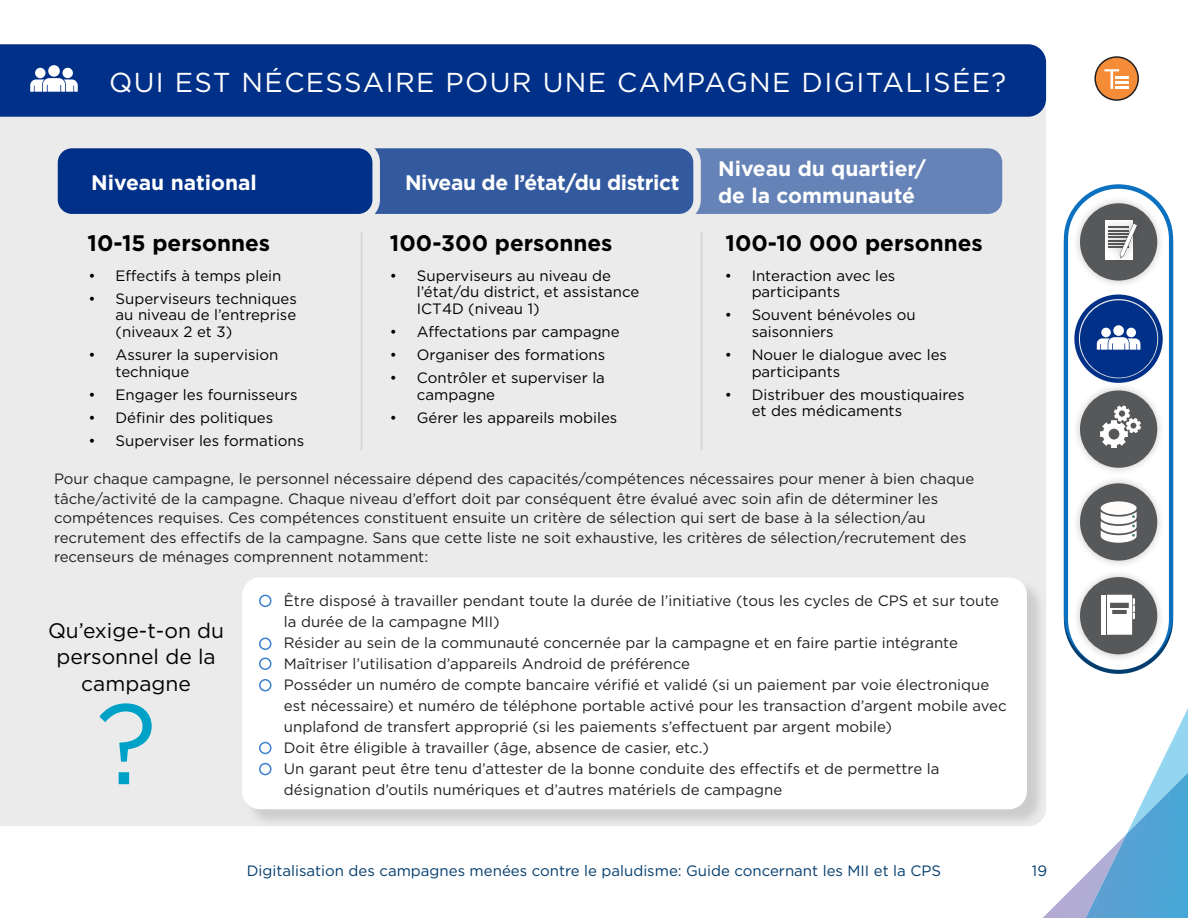
<style>
.page{position:relative;width:1188px;height:918px;background:#fff}
.page>*{position:absolute;margin:0;border:0;box-sizing:border-box;transform-origin:0 0}
.t1{font:114px "Gotham";color:#00a1c7}
.t2{font:27.3px "Gotham";letter-spacing:.05em;color:#fff}
.t3{font:700 22.5px "Gotham";color:#000}
.t4{font:700 21px/27px "Gotham";color:#fff}
.t5{font:21px/26.4px "Gotham";color:#000;text-align:center}
.t6{font:700 21px "Gotham";letter-spacing:-.02em;color:#fff}
.t7{font:15px/19.5px "Gotham";color:#231f20}
.t8{font:15px/16.5px "Gotham";color:#000}
.t9{font:15px "Gotham";color:#033d6e}
</style>
<div class="page">
<div style="left:1064px;top:184px;width:109px;height:485px;background:#0a70bf;border-radius:55px"></div>
<div style="left:1068px;top:189px;width:101px;height:481px;background:#fff;border-radius:50px"></div>
<div style="left:1072px;top:292px;width:93px;height:93px;background:#231f20;opacity:.25"></div>
<div style="left:1080px;top:300px;width:77px;height:78px;background:#003087;border-radius:50%"></div>
<div style="left:1101px;top:328px;width:10px;height:9px;background:#fff;border-radius:50%"></div>
<div style="left:1126px;top:328px;width:10px;height:9px;background:#fff;border-radius:50%"></div>
<svg style="left:1097px;top:337px;width:43px;height:13px"></svg>
<div style="left:1113px;top:325px;width:11px;height:11px;background:#fff;border-radius:50%"></div>
<div style="left:1072px;top:195px;width:93px;height:93px;background:#231f20;opacity:.25"></div>
<div style="left:1080px;top:203px;width:77px;height:78px;background:#57585a;border-radius:50%"></div>
<div style="left:1105px;top:220px;width:28px;height:39px;background:#fff"></div>
<div style="left:1102px;top:218px;width:34px;height:19px;background:#231f20;opacity:.25"></div>
<div style="left:1102px;top:222px;width:34px;height:18px;background:#231f20;opacity:.25"></div>
<div style="left:1102px;top:225px;width:34px;height:18px;background:#231f20;opacity:.25"></div>
<div style="left:1102px;top:228px;width:34px;height:19px;background:#231f20;opacity:.25"></div>
<div style="left:1102px;top:231px;width:34px;height:19px;background:#231f20;opacity:.25"></div>
<div style="left:1102px;top:235px;width:34px;height:18px;background:#231f20;opacity:.25"></div>
<div style="left:1102px;top:238px;width:34px;height:18px;background:#231f20;opacity:.25"></div>
<div style="left:1112px;top:210px;width:36px;height:55px;background:#231f20;opacity:.25"></div>
<svg style="left:1109px;top:217px;width:31px;height:41px"></svg>
<div style="left:0;top:117px;width:1046px;height:709px;background:#ebebeb"></div>
<div style="left:0;top:44px;width:1046px;height:73px;background:#003087"></div>
<div style="left:35px;top:68px;width:11px;height:10px;background:#fff;border-radius:50%"></div>
<div style="left:62px;top:68px;width:11px;height:10px;background:#fff;border-radius:50%"></div>
<svg style="left:30px;top:78px;width:48px;height:14px"></svg>
<div style="left:48px;top:65px;width:12px;height:12px;background:#fff;border-radius:50%"></div>
<div style="left:1074px;top:295px;width:89px;height:88px;border:4px solid #003087;border-radius:50%"></div>
<div style="left:1095px;top:57px;width:43px;height:43px;background:#f58c38;border-radius:50%"></div>
<div style="left:1094px;top:56px;width:45px;height:45px;border:2px solid #231f20;border-radius:50%"></div>
<svg style="left:1105px;top:69px;width:14px;height:20px"></svg>
<hr style="left:1115px;top:76px;width:14px;height:3px;background:#fff">
<hr style="left:1115px;top:81px;width:14px;height:3px;background:#fff">
<hr style="left:1115px;top:86px;width:14px;height:3px;background:#fff">
<div style="left:1072px;top:475px;width:93px;height:93px;background:#231f20;opacity:.25"></div>
<div style="left:1080px;top:483px;width:77px;height:78px;background:#57585a;border-radius:50%"></div>
<svg style="left:1100px;top:501px;width:37px;height:42px"></svg>
<div style="left:1072px;top:569px;width:93px;height:93px;background:#231f20;opacity:.25"></div>
<div style="left:1080px;top:577px;width:77px;height:77px;background:#57585a;border-radius:50%"></div>
<svg style="left:1043px;top:595px;width:145px;height:323px"></svg>
<div style="left:1072px;top:382px;width:93px;height:94px;background:#231f20;opacity:.25"></div>
<div style="left:1080px;top:390px;width:77px;height:78px;background:#57585a;border-radius:50%"></div>
<svg style="left:1100px;top:405px;width:41px;height:43px"></svg>
<div style="left:554px;top:145px;width:452px;height:73px;background:#6683b7;border-radius:18px"></div>
<div style="left:550px;top:141px;width:460px;height:80px;border:8px solid #ebebeb;border-radius:18px"></div>
<div style="left:252px;top:145px;width:445px;height:73px;background:#335a9f;border-radius:18px"></div>
<div style="left:248px;top:141px;width:453px;height:80px;border:8px solid #ebebeb;border-radius:18px"></div>
<div style="left:54px;top:145px;width:322px;height:73px;background:#003087;border-radius:18px"></div>
<div style="left:50px;top:141px;width:330px;height:80px;border:8px solid #ebebeb;border-radius:18px"></div>
<div style="left:244px;top:580px;width:802px;height:248px;background:#231f20;opacity:.15"></div>
<div style="left:242px;top:577px;width:785px;height:232px;background:#fff;border-radius:18px"></div>
<div style="left:259px;top:595px;width:13px;height:12px;border:2px solid #3b80cf;border-radius:50%"></div>
<div style="left:259px;top:638px;width:13px;height:12px;border:2px solid #3b80cf;border-radius:50%"></div>
<div style="left:259px;top:658px;width:13px;height:12px;border:2px solid #3b80cf;border-radius:50%"></div>
<div style="left:259px;top:679px;width:13px;height:12px;border:2px solid #3b80cf;border-radius:50%"></div>
<div style="left:259px;top:763px;width:13px;height:12px;border:2px solid #3b80cf;border-radius:50%"></div>
<div style="left:259px;top:742px;width:13px;height:12px;border:2px solid #3b80cf;border-radius:50%"></div>
<hr style="left:361px;top:232px;width:1px;height:218px;background:#d1d2d4">
<hr style="left:701px;top:232px;width:1px;height:218px;background:#d1d2d4">
<p class="t2" style="left:109px;top:64px;width:899px">QUI EST NÉCESSAIRE POUR UNE CAMPAGNE DIGITALISÉE?</p>
<p class="t4" style="left:91px;top:169px;width:167px">Niveau national</p>
<p class="t6" style="left:405px;top:168px;width:276px">Niveau de l’état/du district</p>
<p class="t4" style="left:718px;top:155px;width:209px">Niveau du quartier/ de la communauté</p>
<p class="t3" style="left:88px;top:228px;width:184px">10-15 personnes</p>
<p class="t8" style="left:89px;top:267px;width:194px">• Effectifs à temps plein</p>
<p class="t8" style="left:116px;top:290px;width:183px;text-align:justify;text-indent:-27px">• Superviseurs techniques au niveau de l’entreprise (niveaux 2 et 3)</p>
<p class="t8" style="left:116px;top:346px;width:164px;text-indent:-27px">• Assurer la supervision technique</p>
<p class="t8" style="left:89px;top:386px;width:211px">• Engager les fournisseurs</p>
<p class="t8" style="left:89px;top:409px;width:186px">• Définir des politiques</p>
<p class="t8" style="left:89px;top:432px;width:217px">• Superviser les formations</p>
<p class="t3" style="left:390px;top:228px;width:224px">100-300 personnes</p>
<p class="t3" style="left:726px;top:228px;width:259px">100-10 000 personnes</p>
<p class="t8" style="left:417px;top:267px;width:224px;text-indent:-27px">• Superviseurs au niveau de l’état/du district, et assistance<br>ICT4D (niveau 1)</p>
<p class="t8" style="left:390px;top:323px;width:231px">• Affectations par campagne</p>
<p class="t8" style="left:390px;top:346px;width:217px">• Organiser des formations</p>
<p class="t8" style="left:417px;top:369px;width:190px;text-indent:-27px">• Contrôler et superviser la campagne</p>
<p class="t8" style="left:390px;top:409px;width:229px">• Gérer les appareils mobiles</p>
<p class="t8" style="left:752px;top:267px;width:145px;text-indent:-27px">• Interaction avec les participants</p>
<p class="t8" style="left:752px;top:306px;width:165px;text-indent:-27px">• Souvent bénévoles ou saisonniers</p>
<p class="t8" style="left:752px;top:346px;width:197px;text-indent:-27px">• Nouer le dialogue avec les participants</p>
<p class="t8" style="left:752px;top:386px;width:214px;text-indent:-27px">• Distribuer des moustiquaires et des médicaments</p>
<p class="t7" style="left:54px;top:469px;width:922px">Pour chaque campagne, le personnel nécessaire dépend des capacités/compétences nécessaires pour mener à bien chaque tâche/activité de la campagne. Chaque niveau d’effort doit par conséquent être évalué avec soin afin de déterminer les compétences requises. Ces compétences constituent ensuite un critère de sélection qui sert de base à la sélection/au recrutement des effectifs de la campagne. Sans que cette liste ne soit exhaustive, les critères de sélection/recrutement des recenseurs de ménages comprennent notamment:</p>
<p class="t5" style="left:48px;top:617px;width:178px">Qu’exige-t-on du personnel de la campagne</p>
<p class="t1" style="left:96px;top:671px;width:63px">?</p>
<p class="t7" style="left:284px;top:590px;width:717px;line-height:21px">Être disposé à travailler pendant toute la durée de l’initiative (tous les cycles de CPS et sur toute la durée de la campagne MII)</p>
<p class="t7" style="left:284px;top:633px;width:676px">Résider au sein de la communauté concernée par la campagne et en faire partie intégrante</p>
<p class="t7" style="left:284px;top:654px;width:408px">Maîtriser l’utilisation d’appareils Android de préférence</p>
<p class="t7" style="left:284px;top:674px;width:724px;line-height:21px">Posséder un numéro de compte bancaire vérifié et validé (si un paiement par voie électronique est nécessaire) et numéro de téléphone portable activé pour les transaction d’argent mobile avec unplafond de transfert approprié (si les paiements s’effectuent par argent mobile)</p>
<p class="t7" style="left:284px;top:738px;width:426px">Doit être éligible à travailler (âge, absence de casier, etc.)</p>
<p class="t7" style="left:284px;top:759px;width:657px">Un garant peut être tenu d’attester de la bonne conduite des effectifs et de permettre la</p>
<p class="t7" style="left:284px;top:780px;width:500px">désignation d’outils numériques et d’autres matériels de campagne</p>
<p class="t9" style="left:247px;top:861px;width:696px">Digitalisation des campagnes menées contre le paludisme: Guide concernant les MII et la CPS</p>
<p class="t9" style="left:1032px;top:861px;width:17px">19</p>
</div>
